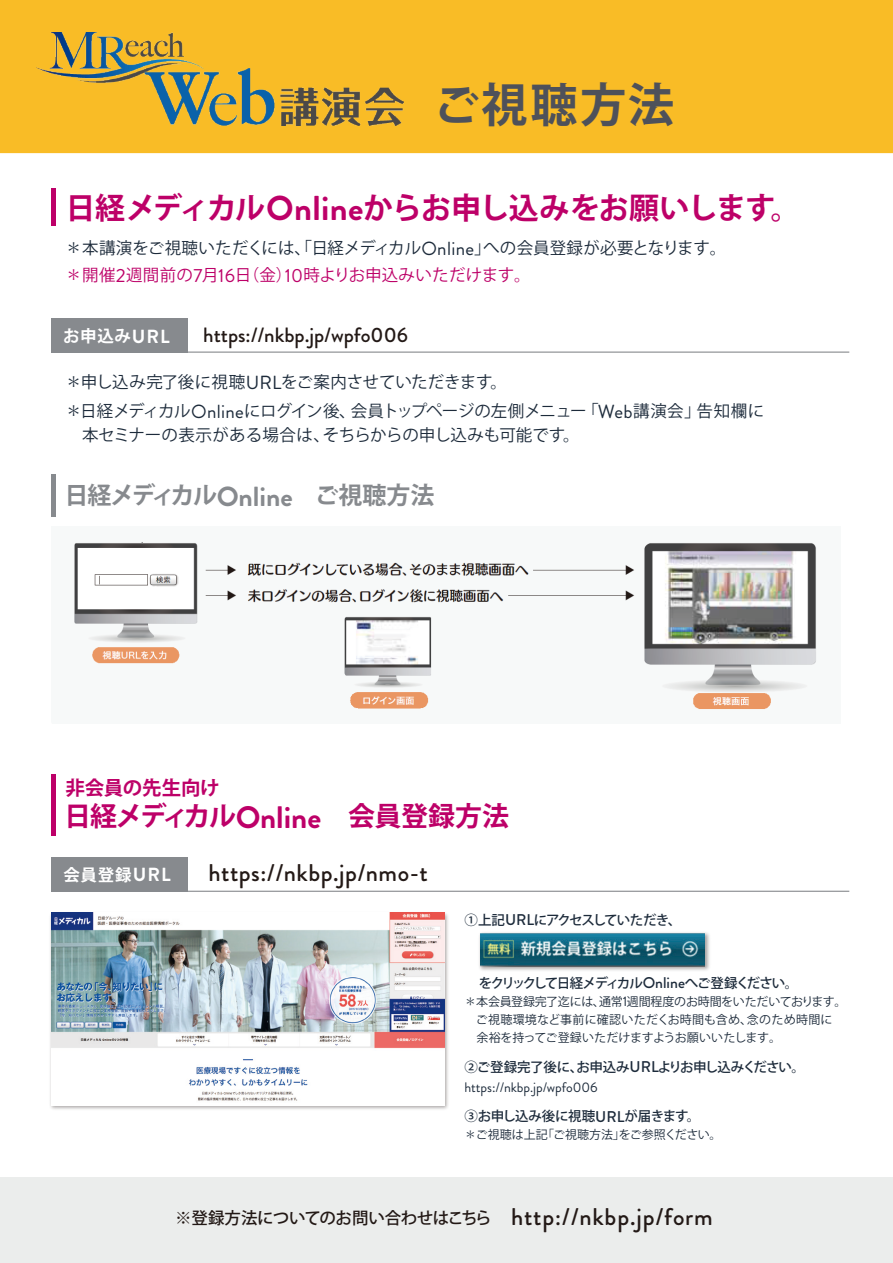
<style>
.page{position:relative;width:893px;height:1263px;background:#fff}
.page>*{position:absolute;margin:0;border:0;box-sizing:border-box;transform-origin:0 0}
.t1{font:700 46.5px "Koz Go Pro";letter-spacing:.05em;color:#4e515a}
.t2{font:700 30px "Koz Go Pro";letter-spacing:-.035em;color:#bd0068}
.t3{font:700 27px "Koz Go Pro";letter-spacing:-.04em;color:#bd0068}
.t4{font:500 24.15px "Brandon Grotesque";letter-spacing:.02em;color:#231916}
.t5{font:700 24px "Koz Go Pro";letter-spacing:-.05em;color:#878a8e}
.t6{font:500 20.7px "Brandon Grotesque";color:#231916}
.t7{font:700 19.5px "Koz Go Pro";letter-spacing:-.01em;color:#bd0068}
.t8{font:16.5px/27px "Koz Go Pro";letter-spacing:-.005em;color:#1d2b3b}
.t9{font:500 16.5px "Koz Go Pro";letter-spacing:-.03em;color:#231916}
.t10{font:700 16.5px "Koz Go Pro";letter-spacing:.04em;color:#fff}
.t11{font:13.8px "Brandon Grotesque";letter-spacing:-.005em;color:#1d2b3b}
.t12{font:500 13.5px "Koz Go Pro";letter-spacing:-.1em;color:#1d2b3b}
.t13{font:500 13.5px "Koz Go Pro";letter-spacing:-.03em;color:#1d2b3b}
.t14{font:500 13.5px "Koz Go Pro";letter-spacing:-.02em;color:#1d2b3b}
.t15{font:500 13.5px "Koz Go Pro";letter-spacing:-.07em;color:#1d2b3b}
.t16{font:12px/18px "Koz Go Pro";letter-spacing:-.015em;color:#1d2b3b}
.s1{font-family:"Brandon Grotesque";font-size:34.5px}
.s2{font-family:"Brandon Grotesque";font-size:18.9px}
.s3{color:#bd0068}
.s4{font-family:"Brandon Grotesque";font-size:18.9px;color:#bd0068}
.s5{font-family:"Brandon Grotesque";font-size:27.6px}
.s6{font-family:"Brandon Grotesque";font-size:31.05px}
.s7{font-family:"Brandon Grotesque";font-size:15.45px}
.s8{font-family:"Brandon Grotesque";font-size:13.8px}
.s9{font-family:"Brandon Grotesque";font-size:24.15px}
</style>
<div class="page">
<div style="left:0;top:0;width:893px;height:152px;background:#f9bc26"></div>
<div style="left:0;top:1178px;width:893px;height:85px;background:#ebedec"></div>
<img style="left:37px;top:32px;width:367px;height:94px">
<img style="left:74px;top:541px;width:743px;height:169px">
<img style="left:479px;top:932px;width:231px;height:39px">
<img style="left:480px;top:934px;width:225px;height:32px">
<img style="left:50px;top:912px;width:398px;height:198px">
<img style="left:51px;top:913px;width:393px;height:193px">
<div style="left:51px;top:318px;width:137px;height:34px;background:#878a8e"></div>
<div style="left:51px;top:857px;width:137px;height:34px;background:#878a8e"></div>
<hr style="left:51px;top:352px;width:798px;height:1px;background:#878a8e">
<hr style="left:51px;top:891px;width:798px;height:1px;background:#878a8e">
<hr style="left:0;top:150px;width:893px;height:3px;background:#f9bc26">
<hr style="left:51px;top:474px;width:4px;height:43px;background:#878a8e">
<hr style="left:51px;top:774px;width:4px;height:62px;background:#bd0068">
<hr style="left:51px;top:188px;width:4px;height:38px;background:#bd0068">
<h1 class="t1" style="left:433px;top:75px;width:243px">ご視聴方法</h1>
<h2 class="t2" style="left:65px;top:188px;width:737px">日経メディカル<span class="s1">Online</span>からお申し込みをお願いします。</h2>
<p class="t8" style="left:65px;top:235px;width:662px">＊本講演をご視聴いただくには、「日経メディカル<span class="s2">Online</span>」への会員登録が必要となります。<span class="s3">＊開催</span><span class="s4">2</span><span class="s3">週間前の</span><span class="s4">7</span><span class="s3">月</span><span class="s4">16</span><span class="s3">日（金）</span><span class="s4">10</span><span class="s3">時よりお申込みいただけます。</span></p>
<p class="t10" style="left:63px;top:325px;width:108px">お申込み<span class="s2">URL</span></p>
<p class="t6" style="left:203px;top:320px;width:206px">https://nkbp.jp/wpfo006</p>
<p class="t8" style="left:65px;top:368px;width:700px;line-height:28.5px">＊申し込み完了後に視聴<span class="s2">URL</span>をご案内させていただきます。<br>＊日経メディカル<span class="s2">Online</span>にログイン後、会員トップページの左側メニュー「<span class="s2">Web</span>講演会」告知欄に</p>
<p class="t8" style="left:65px;top:422px;width:516px">　本セミナーの表示がある場合は、そちらからの申し込みも可能です。</p>
<h3 class="t5" style="left:64px;top:480px;width:371px">日経メディカル<span class="s5">Online</span>　ご視聴方法</h3>
<p class="t7" style="left:65px;top:775px;width:156px">非会員の先生向け</p>
<h3 class="t3" style="left:64px;top:799px;width:446px">日経メディカル<span class="s6">Online</span>　会員登録方法</h3>
<p class="t10" style="left:63px;top:864px;width:109px">会員登録<span class="s2">URL</span></p>
<h3 class="t4" style="left:208px;top:856px;width:221px">https://nkbp.jp/nmo-t</h3>
<p class="t15" style="left:464px;top:911px;width:218px">①上記<span class="s7">URL</span>にアクセスしていただき、</p>
<p class="t12" style="left:479px;top:974px;width:321px">をクリックして日経メディカル<span class="s7">Online</span>へご登録ください。</p>
<p class="t16" style="left:476px;top:993px;width:372px;text-indent:-11px">＊本会員登録完了迄には、通常<span class="s8">1</span>週間程度のお時間をいただいております。ご視聴環境など事前に確認いただくお時間も含め、念のため時間に余裕を持ってご登録いただけますようお願いいたします。</p>
<p class="t13" style="left:464px;top:1058px;width:342px">②ご登録完了後に、お申込み<span class="s7">URL</span>よりお申し込みください。</p>
<p class="t11" style="left:464px;top:1077px;width:135px">https://nkbp.jp/wpfo006</p>
<p class="t14" style="left:464px;top:1108px;width:237px">③お申し込み後に視聴<span class="s7">URL</span>が届きます。</p>
<p class="t16" style="left:464px;top:1126px;width:259px">＊ご視聴は上記「ご視聴方法」をご参照ください。</p>
<p class="t9" style="left:175px;top:1207px;width:539px">※登録方法についてのお問い合わせはこちら　 <span class="s9">http://nkbp.jp/form</span></p>
</div>
